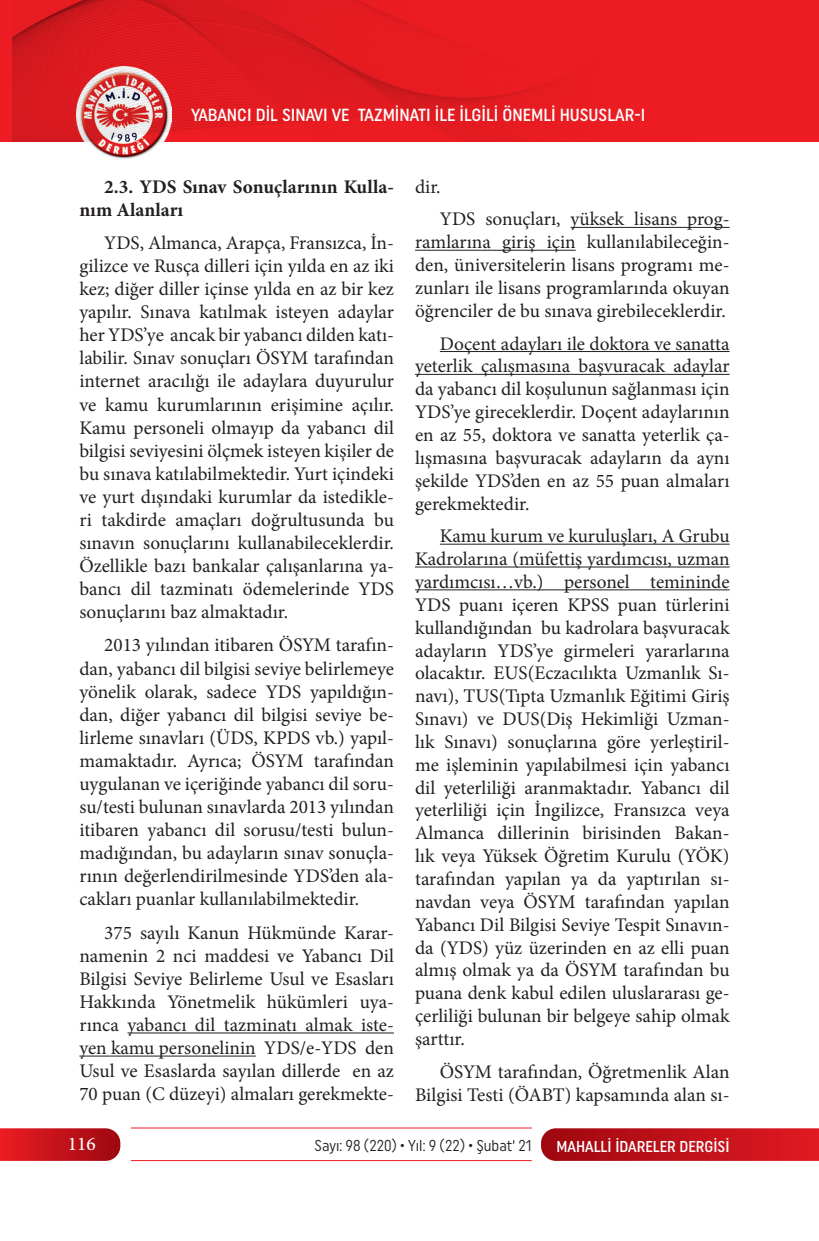
<style>
.page{position:relative;width:819px;height:1241px;background:#fff}
.page>*{position:absolute;margin:0;border:0;box-sizing:border-box;transform-origin:0 0}
.t1{font:19.25px/23.1px "Minion Pro";color:#231f20;text-align:justify}
.t2{font:700 19.25px/23.1px "Minion Pro";color:#231f20}
.t3{font:500 19.25px "Minion Pro";color:#fff}
.t4{font:500 17.5px "Uniform Condensed";color:#fff}
.t5{font:15.75px "Uniform Condensed";color:#231f20;scale:.95 1}
.t6{font:500 15.75px "Uniform Condensed";color:#fff}
</style>
<div class="page">
<svg style="left:541px;top:1128px;width:278px;height:32px;background:#c0151d"></svg>
<svg style="left:0;top:1128px;width:120px;height:32px;background:#c61920"></svg>
<hr style="left:131px;top:1127px;width:400px;height:1px;background:#ee1d23">
<hr style="left:131px;top:1159px;width:400px;height:1px;background:#ee1d23">
<div style="left:0;top:0;width:819px;height:141px;background:#ee1d23"></div>
<img style="left:76px;top:141px;width:96px;height:18px">
<img style="left:13px;top:0;width:550px;height:141px">
<hr style="left:127px;top:1032px;width:267px;height:1px;background:#231f20">
<hr style="left:79px;top:1055px;width:177px;height:1px;background:#231f20">
<hr style="left:570px;top:227px;width:159px;height:1px;background:#231f20">
<hr style="left:415px;top:250px;width:160px;height:1px;background:#231f20">
<hr style="left:440px;top:351px;width:289px;height:1px;background:#231f20">
<hr style="left:415px;top:374px;width:314px;height:1px;background:#231f20">
<hr style="left:440px;top:543px;width:289px;height:1px;background:#231f20">
<hr style="left:415px;top:566px;width:314px;height:1px;background:#231f20">
<hr style="left:415px;top:589px;width:314px;height:1px;background:#231f20">
<p class="t4" style="left:191px;top:105px;width:455px">YABANCI DİL SINAVI VE TAZMİNATI İLE İLGİLİ ÖNEMLİ HUSUSLAR-I</p>
<p class="t2" style="left:79px;top:175px;width:316px;text-indent:25px">2.3. YDS Sınav Sonuçlarının Kulla&shy;nım Alanları</p>
<p class="t1" style="left:79px;top:231px;width:316px;text-indent:25px">YDS, Almanca, Arapça, Fransızca, İn&shy;gilizce ve Rusça dilleri için yılda en az iki kez; diğer diller içinse yılda en az bir kez yapılır. Sınava katılmak isteyen adaylar her YDS’ye ancak bir yabancı dilden katı&shy;labilir. Sınav sonuçları ÖSYM tarafından internet aracılığı ile adaylara duyurulur ve kamu kurumlarının erişimine açılır.<br>Kamu personeli olmayıp da yabancı dil bilgisi seviyesini ölçmek isteyen kişiler de bu sınava katılabilmektedir. Yurt içindeki ve yurt dışındaki kurumlar da istedikle&shy;ri takdirde amaçları doğrultusunda bu sınavın sonuçlarını kullanabileceklerdir.<br>Özellikle bazı bankalar çalışanlarına ya&shy;bancı dil tazminatı ödemelerinde YDS sonuçlarını baz almaktadır.</p>
<p class="t1" style="left:79px;top:633px;width:316px;text-indent:25px">2013 yılından itibaren ÖSYM tarafın&shy;dan, yabancı dil bilgisi seviye belirlemeye yönelik olarak, sadece YDS yapıldığın&shy;dan, diğer yabancı dil bilgisi seviye be&shy;lirleme sınavları (ÜDS, KPDS vb.) yapıl&shy;mamaktadır. Ayrıca; ÖSYM tarafından uygulanan ve içeriğinde yabancı dil soru&shy;su/testi bulunan sınavlarda 2013 yılından itibaren yabancı dil sorusu/testi bulun&shy;madığından, bu adayların sınav sonuçla&shy;rının değerlendirilmesinde YDS’den ala&shy;cakları puanlar kullanılabilmektedir.</p>
<p class="t1" style="left:79px;top:920px;width:316px;text-indent:25px">375 sayılı Kanun Hükmünde Karar&shy;namenin 2 nci maddesi ve Yabancı Dil Bilgisi Seviye Belirleme Usul ve Esasları Hakkında Yönetmelik hükümleri uya&shy;rınca yabancı dil tazminatı almak iste&shy;yen kamu personelinin YDS/e-YDS den Usul ve Esaslarda sayılan dillerde en az 70 puan (C düzeyi) almaları gerekmekte-</p>
<p class="t1" style="left:440px;top:170px;width:291px;line-height:32.7px;text-indent:-25px">dir.<br>YDS sonuçları, yüksek lisans prog-</p>
<p class="t1" style="left:415px;top:231px;width:316px">ramlarına giriş için kullanılabileceğin&shy;den, üniversitelerin lisans programı me&shy;zunları ile lisans programlarında okuyan öğrenciler de bu sınava girebileceklerdir.</p>
<p class="t1" style="left:415px;top:332px;width:316px;text-indent:25px">Doçent adayları ile doktora ve sanatta yeterlik çalışmasına başvuracak adaylar da yabancı dil koşulunun sağlanması için YDS’ye gireceklerdir. Doçent adaylarının en az 55, doktora ve sanatta yeterlik ça&shy;lışmasına başvuracak adayların da aynı şekilde YDS’den en az 55 puan almaları gerekmektedir.</p>
<p class="t1" style="left:415px;top:525px;width:316px;text-indent:25px">Kamu kurum ve kuruluşları, A Grubu Kadrolarına (müfettiş yardımcısı, uzman yardımcısı…vb.) personel temininde YDS puanı içeren KPSS puan türlerini kullandığından bu kadrolara başvuracak adayların YDS’ye girmeleri yararlarına olacaktır. EUS(Eczacılıkta Uzmanlık Sı&shy;navı), TUS(Tıpta Uzmanlık Eğitimi Giriş Sınavı) ve DUS(Diş Hekimliği Uzman&shy;lık Sınavı) sonuçlarına göre yerleştiril&shy;me işleminin yapılabilmesi için yabancı dil yeterliliği aranmaktadır. Yabancı dil yeterliliği için İngilizce, Fransızca veya Almanca dillerinin birisinden Bakan&shy;lık veya Yüksek Öğretim Kurulu (YÖK) tarafından yapılan ya da yaptırılan sı&shy;navdan veya ÖSYM tarafından yapılan Yabancı Dil Bilgisi Seviye Tespit Sınavın&shy;da (YDS) yüz üzerinden en az elli puan almış olmak ya da ÖSYM tarafından bu puana denk kabul edilen uluslararası ge&shy;çerliliği bulunan bir belgeye sahip olmak şarttır.</p>
<p class="t1" style="left:415px;top:1060px;width:316px;text-align:right">ÖSYM tarafından, Öğretmenlik Alan<br>Bilgisi Testi (ÖABT) kapsamında alan sı-</p>
<p class="t3" style="left:68px;top:1131px;width:29px">116</p>
<p class="t5" style="left:314px;top:1136px;width:230px">Sayı: 98 (220) • Yıl: 9 (22) • Şubat‘ 21</p>
<p class="t6" style="left:556px;top:1136px;width:175px">MAHALLİ İDARELER DERGİSİ</p>
</div>
